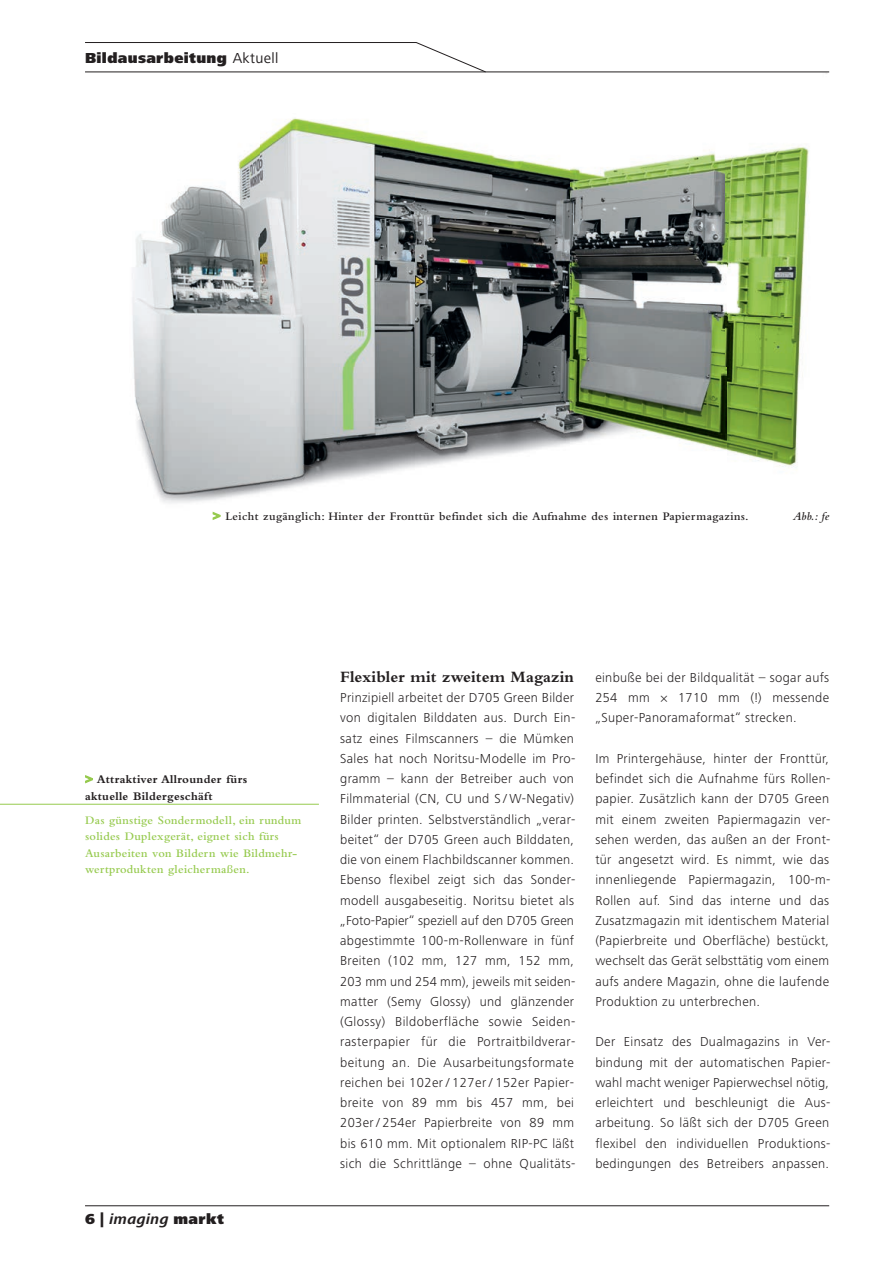
<style>
.page{position:relative;width:893px;height:1263px;background:#fff}
.page>*{position:absolute;margin:0;border:0;box-sizing:border-box;transform-origin:0 0}
.t1{font:700 16.5px "Bembo";letter-spacing:.005em;color:#231f20}
.t2{font:900 15px "Frutiger Next LT";letter-spacing:.025em;color:#231f20}
.t3{font:300 13.5px/20.2px "Frutiger Next LT";letter-spacing:.025em;color:#231f20;text-align:justify}
.t4{font:600 12px/16.5px "Bembo";letter-spacing:.025em;color:#96ca4e}
.t5{font:600 12px "Bembo";letter-spacing:.03em;color:#231f20}
.t6{font:700 12px/16.5px "Bembo";letter-spacing:.025em;color:#231f20}
.t7{font:italic 600 12px "Bembo";color:#231f20}
.s1{font-weight:400}
.s2{font-weight:700;color:#96ca4e}
.s3{color:#96ca4e}
.s4{font-weight:700;font-style:italic}
</style>
<div class="page">
<img style="left:132px;top:73px;width:695px;height:430px">
<svg style="left:212px;top:511px;width:9px;height:9px"></svg>
<hr style="left:85px;top:1205px;width:744px;height:1px;background:#231f20">
<svg style="left:85px;top:42px;width:402px;height:30px"></svg>
<hr style="left:85px;top:72px;width:744px;height:1px;background:#231f20">
<hr style="left:0;top:804px;width:319px;height:1px;background:#96ca4e">
<svg style="left:85px;top:775px;width:8px;height:9px"></svg>
<p class="t2" style="left:85px;top:50px;width:195px">Bildausarbeitung <span class="s1">Aktuell</span></p>
<p class="t5" style="left:213px;top:509px;width:537px"><span class="s2">&gt;</span> Leicht zugänglich: Hinter der Fronttür befindet sich die Aufnahme des internen Papiermagazins.</p>
<p class="t7" style="left:793px;top:509px;width:38px">Abb.: fe</p>
<p class="t6" style="left:85px;top:771px;width:164px"><span class="s3">&gt;</span> Attraktiver Allrounder fürs aktuelle Bildergeschäft</p>
<p class="t4" style="left:85px;top:812px;width:218px">Das günstige Sondermodell, ein rundum solides Duplexgerät, eignet sich fürs Aus arbeiten von Bildern wie Bildmehr&shy;wertprodukten gleichermaßen.</p>
<p class="t2" style="left:85px;top:1210px;width:140px">6 | <span class="s4">imaging</span> markt</p>
<p class="t1" style="left:340px;top:667px;width:235px">Flexibler mit zweitem Magazin</p>
<p class="t3" style="left:340px;top:687px;width:237px">Prinzipiell arbeitet der D705 Green Bilder von digitalen Bilddaten aus. Durch Ein&shy;satz eines Filmscanners – die Mümken Sales hat noch Noritsu-Modelle im Pro&shy;gramm – kann der Betreiber auch von Filmmaterial (CN, CU und S / W-Negativ)<br>Bilder printen. Selbstverständlich „verar&shy;beitet“ der D705 Green auch Bilddaten, die von einem Flachbildscanner kommen.<br>Ebenso flexibel zeigt sich das Sonder&shy;modell ausgabeseitig. Noritsu bietet als „Foto-Papier“ speziell auf den D705 Green abgestimmte 100-m-Rollenware in fünf Breiten (102 mm, 127 mm, 152 mm, 203 mm und 254 mm), jeweils mit seiden&shy;matter (Semy Glossy) und glänzender (Glossy) Bildoberfläche sowie Seiden&shy;raster papier für die Portraitbildverar&shy;beitung an. Die Ausarbeitungsformate reichen bei 102er / 127er / 152er Papier&shy;breite von 89 mm bis 457 mm, bei 203er / 254er Papierbreite von 89 mm bis 610 mm. Mit optionalem RIP-PC läßt sich die Schrittlänge – ohne Qualitäts-</p>
<p class="t3" style="left:595px;top:667px;width:235px">einbuße bei der Bildqualität – sogar aufs 254 mm × 1710 mm (!) messende „Super-Panoramaformat“ strecken.</p>
<p class="t3" style="left:595px;top:748px;width:237px">Im Printergehäuse, hinter der Fronttür, befindet sich die Aufnahme fürs Rollen&shy;papier. Zusätzlich kann der D705 Green mit einem zweiten Papiermagazin ver&shy;sehen werden, das außen an der Front&shy;tür angesetzt wird. Es nimmt, wie das innenliegende Papiermagazin, 100-m-Rollen auf. Sind das interne und das Zusatzmagazin mit identischem Material (Papierbreite und Oberfläche) bestückt, wechselt das Gerät selbsttätig vom einem aufs andere Magazin, ohne die laufende Produktion zu unterbrechen.</p>
<p class="t3" style="left:595px;top:1032px;width:237px">Der Einsatz des Dualmagazins in Ver&shy;bindung mit der automatischen Papier&shy;wahl macht weniger Papierwechsel nötig, erleichtert und beschleunigt die Aus&shy;arbeitung. So läßt sich der D705 Green flexibel den individuellen Produktions&shy;bedingungen des Betreibers anpassen.</p>
</div>
